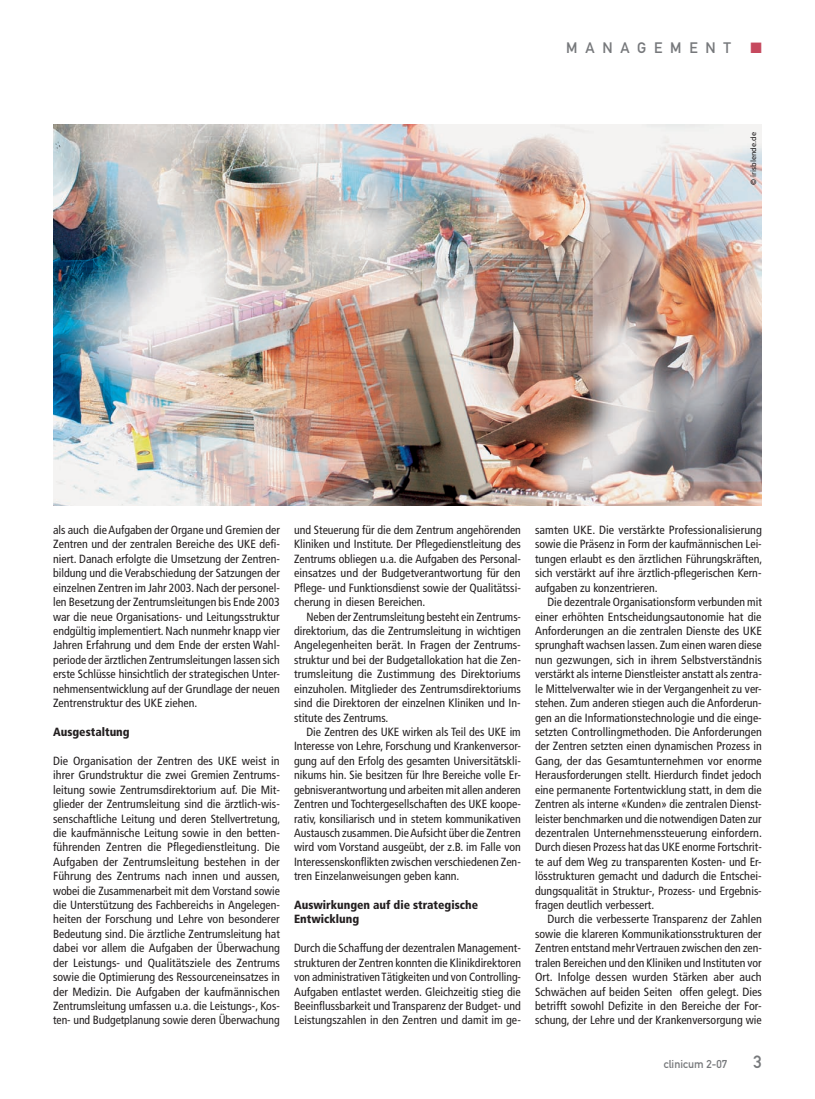
<style>
.page{position:relative;width:815px;height:1099px;background:#fff}
.page>*{position:absolute;margin:0;border:0;box-sizing:border-box;transform-origin:0 0}
.t1{font:17.5px "DIN Mittelschrift Alternate";color:#76787b}
.t2{font:15px "DIN Mittelschrift Alternate";letter-spacing:.52em;color:#76787b}
.t3{font:15px "Zapf Dingbats";color:#c6495e}
.t4{font:condensed 11.88px/14.4px "Frutiger";color:#231f20;text-align:justify}
.t5{font:900 condensed 11.88px/14.4px "Frutiger";color:#231f20}
.t6{font:11.25px "DIN Mittelschrift Alternate";color:#76787b}
.t7{font:7.5px "Frutiger";color:#231f20}
</style>
<div class="page">
<img style="left:53px;top:124px;width:709px;height:381px">
<p class="t2" style="left:566px;top:39px;width:166px">MANAGEMENT</p>
<p class="t3" style="left:750px;top:41px;width:13px">■</p>
<p class="t7" style="left:749px;top:185px;width:55px;rotate:-90deg">© irisblende.de</p>
<p class="t4" style="left:53px;top:523px;width:228px">als auch die Aufgaben der Organe und Gremien der Zentren und der zentralen Bereiche des UKE defi&shy;niert. Danach erfolgte die Umsetzung der Zentren&shy;bildung und die Verabschiedung der Satzungen der einzelnen Zentren im Jahr 2003. Nach der personel&shy;len Besetzung der Zentrumsleitungen bis Ende 2003 war die neue Organisations- und Leitungsstruktur endgültig implementiert. Nach nunmehr knapp vier Jahren Erfahrung und dem Ende der ersten Wahl&shy;periode der ärztlichen Zentrumsleitungen lassen sich erste Schlüsse hinsichtlich der strategischen Unter&shy;nehmensentwicklung auf der Grundlage der neuen Zentrenstruktur des UKE ziehen.</p>
<p class="t5" style="left:53px;top:724px;width:78px">Ausgestaltung</p>
<p class="t4" style="left:53px;top:753px;width:229px">Die Organisation der Zentren des UKE weist in ihrer Grundstruktur die zwei Gremien Zentrums&shy;leitung sowie Zentrumsdirektorium auf. Die Mit&shy;glieder der Zentrumsleitung sind die ärztlich-wis&shy;senschaftliche Leitung und deren Stellvertretung, die kaufmännische Leitung sowie in den betten&shy;führenden Zentren die Pflegedienstleitung. Die Aufgaben der Zentrumsleitung bestehen in der Führung des Zentrums nach innen und aussen, wobei die Zusammenarbeit mit dem Vorstand sowie die Unterstützung des Fachbereichs in Angelegen&shy;heiten der Forschung und Lehre von besonderer Bedeutung sind. Die ärztliche Zentrumsleitung hat dabei vor allem die Aufgaben der Überwachung der Leistungs- und Qualitätsziele des Zentrums sowie die Optimierung des Ressourceneinsatzes in der Medizin. Die Aufgaben der kaufmännischen Zentrumsleitung umfassen u.a. die Leistungs-, Kos&shy;ten- und Budgetplanung sowie deren Überwachung</p>
<p class="t4" style="left:294px;top:523px;width:228px">und Steuerung für die dem Zentrum angehörenden Kliniken und Institute. Der Pflegedienstleitung des Zentrums obliegen u.a. die Aufgaben des Personal&shy;einsatzes und der Budgetverantwortung für den Pflege- und Funktionsdienst sowie der Qualitätssi&shy;cherung in diesen Bereichen.</p>
<p class="t4" style="left:294px;top:609px;width:228px;text-indent:12px">Neben der Zentrumsleitung besteht ein Zentrums&shy;direktorium, das die Zentrumsleitung in wichtigen Angelegenheiten berät. In Fragen der Zentrums&shy;struktur und bei der Budgetallokation hat die Zen&shy;trumsleitung die Zustimmung des Direktoriums einzuholen. Mitglieder des Zentrumsdirektoriums sind die Direktoren der einzelnen Kliniken und In&shy;stitute des Zentrums.</p>
<p class="t4" style="left:294px;top:724px;width:228px;text-indent:12px">Die Zentren des UKE wirken als Teil des UKE im Interesse von Lehre, Forschung und Krankenversor&shy;gung auf den Erfolg des gesamten Universitätskli&shy;nikums hin. Sie besitzen für Ihre Bereiche volle Er&shy;gebnisverantwortung und arbeiten mit allen anderen Zentren und Tochtergesellschaften des UKE koope&shy;rativ, konsiliarisch und in stetem kommunikativen Austausch zusammen. Die Aufsicht über die Zentren wird vom Vorstand ausgeübt, der z.B. im Falle von Interessenskonflikten zwischen verschiedenen Zen&shy;tren Einzelanweisungen geben kann.</p>
<p class="t5" style="left:294px;top:897px;width:185px">Auswirkungen auf die strategische<br>Entwicklung</p>
<p class="t4" style="left:294px;top:941px;width:228px">Durch die Schaffung der dezentralen Management&shy;strukturen der Zentren konnten die Klinikdirektoren von administrativen Tätigkeiten und von Controlling-Aufgaben entlastet werden. Gleichzeitig stieg die Beeinflussbarkeit und Transparenz der Budget- und Leistungszahlen in den Zentren und damit im ge-</p>
<p class="t4" style="left:535px;top:523px;width:229px">samten UKE. Die verstärkte Professionalisierung sowie die Präsenz in Form der kaufmännischen Lei&shy;tungen erlaubt es den ärztlichen Führungskräften, sich verstärkt auf ihre ärztlich-pflegerischen Kern&shy;aufgaben zu konzentrieren.</p>
<p class="t4" style="left:535px;top:595px;width:229px;text-indent:12px">Die dezentrale Organisationsform verbunden mit einer erhöhten Entscheidungsautonomie hat die Anforderungen an die zentralen Dienste des UKE sprunghaft wachsen lassen. Zum einen waren diese nun gezwungen, sich in ihrem Selbstverständnis verstärkt als interne Dienstleister anstatt als zentra&shy;le Mittelverwalter wie in der Vergangenheit zu ver&shy;stehen. Zum anderen stiegen auch die Anforderun&shy;gen an die Informationstechnologie und die einge&shy;setzten Controllingmethoden. Die Anforderungen der Zentren setzten einen dynamischen Prozess in Gang, der das Gesamtunternehmen vor enorme Herausforderungen stellt. Hierdurch findet jedoch eine permanente Fortentwicklung statt, in dem die Zentren als interne «Kunden» die zentralen Dienst&shy;leister benchmarken und die notwendigen Daten zur dezentralen Unternehmenssteuerung einfordern.<br>Durch diesen Prozess hat das UKE enorme Fortschrit&shy;te auf dem Weg zu transparenten Kosten- und Er&shy;lösstrukturen gemacht und dadurch die Entschei&shy;dungsqualität in Struktur-, Prozess- und Ergebnis&shy;fragen deutlich verbessert.</p>
<p class="t4" style="left:535px;top:912px;width:228px;text-indent:12px">Durch die verbesserte Transparenz der Zahlen sowie die klareren Kommunikationsstrukturen der Zentren entstand mehr Vertrauen zwischen den zen&shy;tralen Bereichen und den Kliniken und Instituten vor Ort. Infolge dessen wurden Stärken aber auch Schwächen auf beiden Seiten offen gelegt. Dies betrifft sowohl Defizite in den Bereiche der For&shy;schung, der Lehre und der Krankenversorgung wie</p>
<p class="t6" style="left:664px;top:1057px;width:65px">clinicum 2-07</p>
<h1 class="t1" style="left:753px;top:1051px;width:10px">3</h1>
</div>
